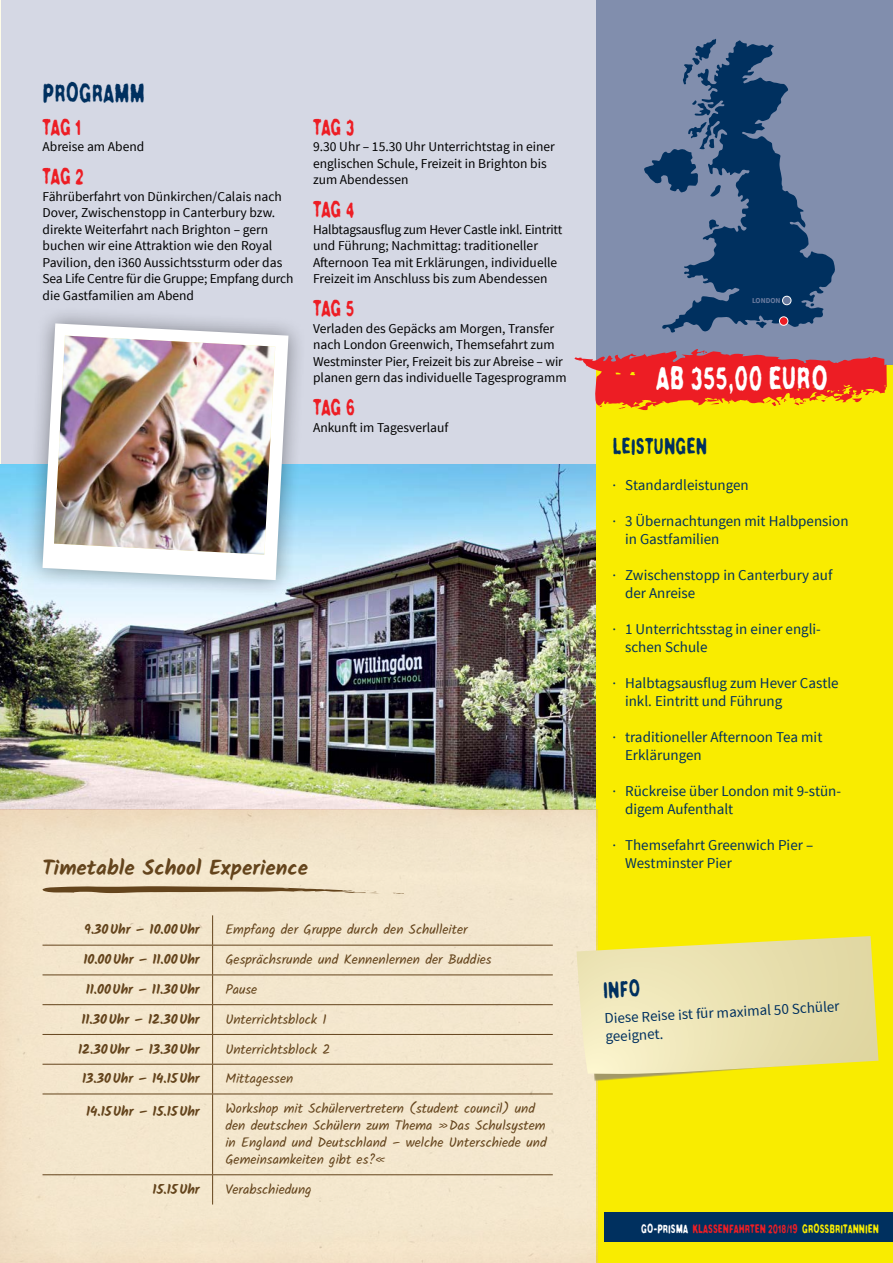
<style>
.page{position:relative;width:893px;height:1263px;background:#fff}
.page>*{position:absolute;margin:0;border:0;box-sizing:border-box;transform-origin:0 0}
.t1{font:30px "Crush No 47";color:#fff}
.t2{font:24px "Crush No 47";color:#00305f}
.t3{font:700 21px "Kalam";color:#64441c}
.t4{font:21px "Crush No 47";color:#ed1d24}
.t5{font:21px "Crush No 47";color:#00305f}
.t6{font:15px/18px "Source Sans Pro";color:#00305f}
.t7{font:13.5px/16.5px "Source Sans Pro";color:#000}
.t8{font:13.5px/17px "Kalam";color:#64441c}
.t9{font:700 13.5px "Kalam";color:#64441c}
.t10{font:11.25px "Crush No 47";color:#ed1d24}
.t11{font:700 7.5px "Source Sans Pro";color:#697a9e}
.s1{color:#fff}
.s2{color:#f9ec00}
</style>
<div class="page">
<div style="left:1px;top:0;width:596px;height:472px;background:#d5d8e4"></div>
<div style="left:597px;top:0;width:296px;height:382px;background:#818ead"></div>
<svg style="left:662px;top:40px;width:173px;height:293px"></svg>
<svg style="left:683px;top:38px;width:33px;height:47px"></svg>
<svg style="left:691px;top:100px;width:19px;height:16px"></svg>
<svg style="left:709px;top:219px;width:10px;height:12px"></svg>
<svg style="left:755px;top:321px;width:12px;height:8px"></svg>
<svg style="left:810px;top:303px;width:5px;height:4px"></svg>
<svg style="left:644px;top:122px;width:77px;height:75px"></svg>
<div style="left:782px;top:296px;width:9px;height:9px;background:#697a9e;border-radius:50%"></div>
<div style="left:782px;top:296px;width:9px;height:9px;border:1px solid #fff;border-radius:50%"></div>
<div style="left:779px;top:317px;width:9px;height:8px;background:#ed1d24;border-radius:50%"></div>
<div style="left:779px;top:316px;width:9px;height:10px;border:1px solid #fff;border-radius:50%"></div>
<img style="left:0;top:0;width:1px;height:861px">
<img style="left:1px;top:464px;width:596px;height:799px">
<div style="left:597px;top:366px;width:296px;height:897px;background:#f9ec00"></div>
<svg style="left:574px;top:348px;width:313px;height:63px"></svg>
<hr style="left:212px;top:915px;width:1px;height:30px;background:#64441c">
<hr style="left:43px;top:945px;width:170px;height:1px;background:#64441c">
<hr style="left:213px;top:945px;width:340px;height:1px;background:#64441c">
<hr style="left:43px;top:974px;width:170px;height:1px;background:#64441c">
<hr style="left:213px;top:974px;width:340px;height:1px;background:#64441c">
<hr style="left:43px;top:1004px;width:170px;height:1px;background:#64441c">
<hr style="left:213px;top:1004px;width:340px;height:1px;background:#64441c">
<hr style="left:43px;top:1034px;width:170px;height:1px;background:#64441c">
<hr style="left:213px;top:1034px;width:340px;height:1px;background:#64441c">
<hr style="left:43px;top:1064px;width:170px;height:1px;background:#64441c">
<hr style="left:213px;top:1064px;width:340px;height:1px;background:#64441c">
<svg style="left:212px;top:945px;width:1px;height:148px"></svg>
<hr style="left:43px;top:1093px;width:170px;height:1px;background:#64441c">
<hr style="left:213px;top:1093px;width:340px;height:1px;background:#64441c">
<hr style="left:212px;top:1094px;width:1px;height:80px;background:#64441c">
<hr style="left:43px;top:1174px;width:170px;height:1px;background:#64441c">
<hr style="left:213px;top:1174px;width:340px;height:1px;background:#64441c">
<svg style="left:212px;top:1175px;width:1px;height:29px"></svg>
<svg style="left:37px;top:886px;width:369px;height:8px;background:#ad9777"></svg>
<svg style="left:576px;top:936px;width:302px;height:146px;background:#ece29a"></svg>
<div style="left:24px;top:305px;width:283px;height:293px;background:#000;opacity:.4"></div>
<svg style="left:42px;top:323px;width:246px;height:257px"></svg>
<img style="left:54px;top:336px;width:221px;height:219px">
<div style="left:604px;top:1212px;width:289px;height:30px;background:#00305f"></div>
<h2 class="t2" style="left:43px;top:76px;width:104px">PROGRAMM</h2>
<h3 class="t4" style="left:43px;top:113px;width:40px">TAG 1</h3>
<p class="t7" style="left:43px;top:139px;width:103px">Abreise am Abend</p>
<h3 class="t4" style="left:43px;top:162px;width:43px">TAG 2</h3>
<p class="t7" style="left:43px;top:188px;width:252px">Fährüberfahrt von Dünkirchen/Calais nach Dover, Zwischenstopp in Canterbury bzw. direkte Weiterfahrt nach Brighton – gern buchen wir eine Attraktion wie den Royal Pavilion, den i360 Aussichtssturm oder das Sea Life Centre für die Gruppe; Empfang durch die Gastfamilien am Abend</p>
<h3 class="t4" style="left:313px;top:113px;width:43px">TAG 3</h3>
<p class="t7" style="left:313px;top:139px;width:243px">9.30 Uhr – 15.30 Uhr Unterrichtstag in einer englischen Schule, Freizeit in Brighton bis zum Abendessen</p>
<h3 class="t4" style="left:313px;top:195px;width:43px">TAG 4</h3>
<p class="t7" style="left:313px;top:221px;width:251px">Halbtagsausflug zum Hever Castle inkl. Eintritt und Führung; Nachmittag: traditioneller Afternoon Tea mit Erklärungen, individuelle Freizeit im Anschluss bis zum Abendessen</p>
<h3 class="t4" style="left:313px;top:294px;width:43px">TAG 5</h3>
<p class="t7" style="left:313px;top:320px;width:255px">Verladen des Gepäcks am Morgen, Transfer nach London Greenwich, Themsefahrt zum Westminster Pier, Freizeit bis zur Abreise – wir planen gern das individuelle Tagesprogramm</p>
<h3 class="t4" style="left:313px;top:393px;width:44px">TAG 6</h3>
<p class="t7" style="left:313px;top:419px;width:137px">Ankunft im Tagesverlauf</p>
<h3 class="t3" style="left:43px;top:856px;width:267px">Timetable School Experience</h3>
<p class="t9" style="left:84px;top:922px;width:117px">9.30Uhr – 10.00Uhr</p>
<p class="t8" style="left:225px;top:922px;width:244px">Empfang der Gruppe durch den Schulleiter</p>
<p class="t9" style="left:83px;top:952px;width:118px">10.00Uhr – 11.00Uhr</p>
<p class="t8" style="left:225px;top:952px;width:268px">Gesprächsrunde und Kennenlernen der Buddies</p>
<p class="t9" style="left:86px;top:981px;width:116px">11.00Uhr – 11.30Uhr</p>
<p class="t8" style="left:225px;top:982px;width:33px">Pause</p>
<p class="t9" style="left:81px;top:1011px;width:120px">11.30Uhr – 12.30Uhr</p>
<p class="t8" style="left:225px;top:1011px;width:103px">Unterrichtsblock 1</p>
<p class="t9" style="left:78px;top:1041px;width:123px">12.30Uhr – 13.30Uhr</p>
<p class="t8" style="left:225px;top:1041px;width:107px">Unterrichtsblock 2</p>
<p class="t9" style="left:82px;top:1071px;width:119px">13.30Uhr – 14.15Uhr</p>
<p class="t8" style="left:225px;top:1071px;width:69px">Mittagessen</p>
<p class="t9" style="left:86px;top:1103px;width:115px">14.15Uhr – 15.15Uhr</p>
<p class="t8" style="left:225px;top:1101px;width:323px">Workshop mit Schülervertretern (student council) und den deutschen Schülern zum Thema »Das Schulsystem in England und Deutschland – welche Unterschiede und Gemeinsamkeiten gibt es?«</p>
<p class="t9" style="left:153px;top:1181px;width:49px">15.15Uhr</p>
<p class="t8" style="left:225px;top:1182px;width:88px">Verabschiedung</p>
<p class="t11" style="left:752px;top:296px;width:30px">LONDON</p>
<h1 class="t1" style="left:656px;top:357px;width:173px">AB 355,00 EURO</h1>
<h3 class="t5" style="left:612px;top:432px;width:96px">LEISTUNGEN</h3>
<p class="t6" style="left:612px;top:476px;width:138px">· Standardleistungen</p>
<p class="t6" style="left:625px;top:512px;width:225px;text-indent:-13px">· 3 Übernachtungen mit Halbpension in Gastfamilien</p>
<p class="t6" style="left:625px;top:566px;width:209px;text-indent:-13px">· Zwischenstopp in Canterbury auf der Anreise</p>
<p class="t6" style="left:625px;top:620px;width:197px;text-indent:-13px">· 1 Unterrichtsstag in einer engli&shy;schen Schule</p>
<p class="t6" style="left:625px;top:674px;width:215px;text-indent:-13px">· Halbtagsausflug zum Hever Castle inkl. Eintritt und Führung</p>
<p class="t6" style="left:625px;top:728px;width:199px;text-indent:-13px">· traditioneller Afternoon Tea mit<br>Erklärungen</p>
<p class="t6" style="left:625px;top:782px;width:218px;text-indent:-13px">· Rückreise über London mit 9-stün&shy;digem Aufenthalt</p>
<p class="t6" style="left:625px;top:836px;width:190px;text-indent:-13px">· Themsefahrt Greenwich Pier –<br>Westminster Pier</p>
<h3 class="t5" style="left:602px;top:976px;width:39px;rotate:-3deg">INFO</h3>
<p class="t6" style="left:604px;top:1010px;width:237px;rotate:-3deg">Diese Reise ist für maximal 50 Schüler geeignet.</p>
<p class="t10" style="left:641px;top:1221px;width:239px"><span class="s1">GO-PRISMA</span> KLASSENFAHRTEN 2018/19 <span class="s2">GROSSBRITANNIEN</span></p>
</div>
